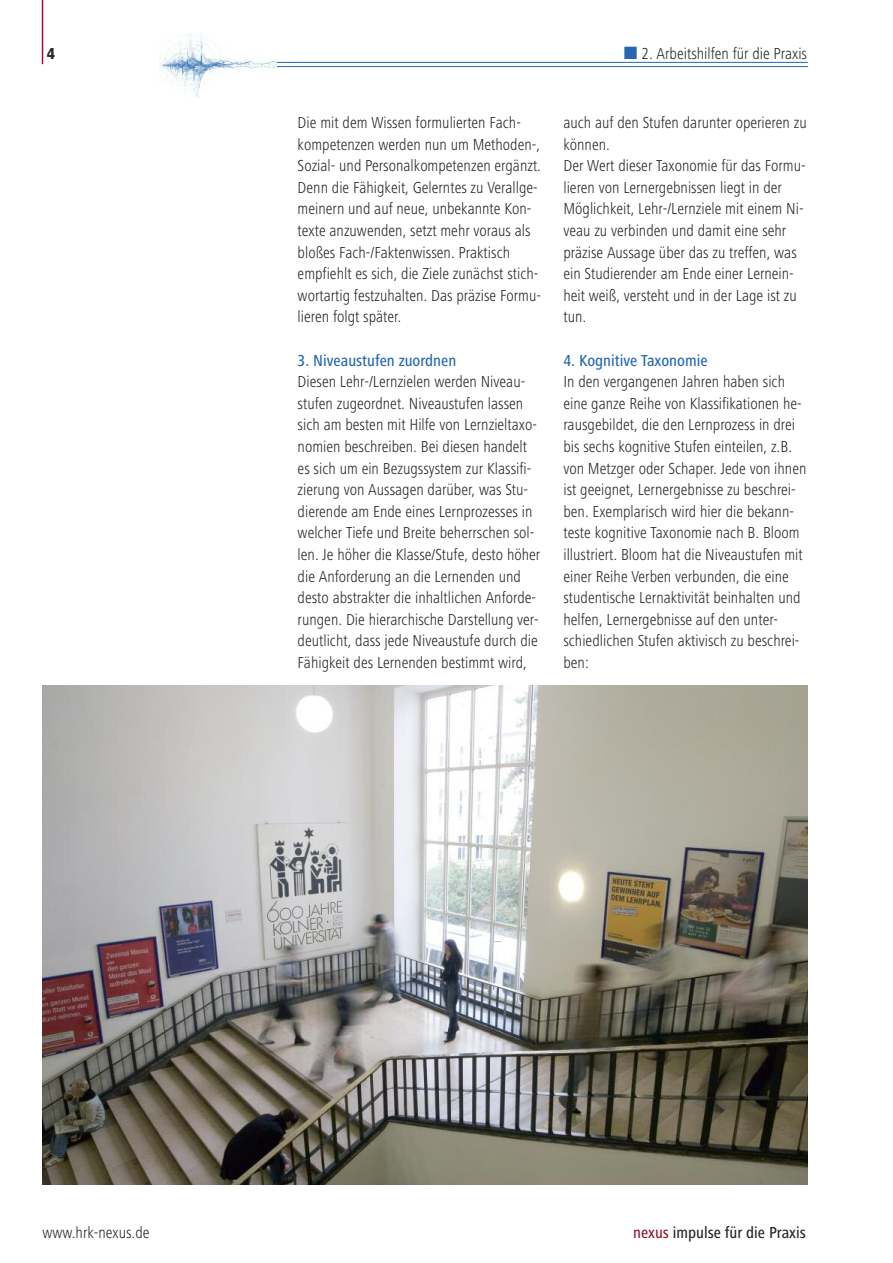
<style>
.page{position:relative;width:893px;height:1263px;background:#fff}
.page>*{position:absolute;margin:0;border:0;box-sizing:border-box;transform-origin:0 0}
.t1{font:300 condensed 16.5px/21.6px "Frutiger Next LT";color:#272627}
.t2{font:500 condensed 16.5px "Frutiger Next LT";color:#2567b0}
.t3{font:500 condensed 16.5px "Frutiger Next LT";color:#272627}
.t4{font:800 condensed 16.5px "Frutiger Next LT";color:#272627}
.s1{color:#961534}
</style>
<div class="page">
<hr style="left:42px;top:0;width:1px;height:64px;background:#961534">
<hr style="left:277px;top:62px;width:531px;height:1px;background:#2567b0">
<hr style="left:277px;top:66px;width:531px;height:1px;background:#2567b0">
<img style="left:160px;top:33px;width:117px;height:64px">
<img style="left:43px;top:686px;width:765px;height:499px">
<p class="t4" style="left:47px;top:44px;width:10px">4</p>
<p class="t1" style="left:641px;top:43px;width:167px">2. Arbeitshilfen für die Praxis</p>
<p class="t1" style="left:298px;top:112px;width:245px">Die mit dem Wissen formulierten Fach&shy;kompetenzen werden nun um Methoden-, Sozial- und Personalkompetenzen ergänzt.<br>Denn die Fähigkeit, Gelerntes zu Verallge&shy;meinern und auf neue, unbekannte Kon&shy;texte anzuwenden, setzt mehr voraus als bloßes Fach-/Faktenwissen. Praktisch empfiehlt es sich, die Ziele zunächst stich&shy;wortartig festzuhalten. Das präzise Formu&shy;lieren folgt später.</p>
<p class="t2" style="left:298px;top:351px;width:160px">3. Niveaustufen zuordnen</p>
<p class="t1" style="left:298px;top:371px;width:244px">Diesen Lehr-/Lernzielen werden Niveau&shy;stufen zugeordnet. Niveaustufen lassen sich am besten mit Hilfe von Lernzieltaxo&shy;nomien beschreiben. Bei diesen handelt es sich um ein Bezugssystem zur Klassifi&shy;zierung von Aussagen darüber, was Stu&shy;dierende am Ende eines Lernprozesses in welcher Tiefe und Breite beherrschen sol&shy;len. Je höher die Klasse/Stufe, desto höher die Anforderung an die Lernenden und desto abstrakter die inhaltlichen Anforde&shy;rungen. Die hierarchische Darstellung ver&shy;deutlicht, dass jede Niveaustufe durch die Fähigkeit des Lernenden bestimmt wird,</p>
<p class="t1" style="left:563px;top:112px;width:245px">auch auf den Stufen darunter operieren zu können.<br>Der Wert dieser Taxonomie für das Formu&shy;lieren von Lernergebnissen liegt in der Möglichkeit, Lehr-/Lernziele mit einem Ni&shy;veau zu verbinden und damit eine sehr präzise Aussage über das zu treffen, was ein Studierender am Ende einer Lernein&shy;heit weiß, versteht und in der Lage ist zu tun.</p>
<p class="t2" style="left:563px;top:351px;width:146px">4. Kognitive Taxonomie</p>
<p class="t1" style="left:563px;top:371px;width:245px">In den vergangenen Jahren haben sich eine ganze Reihe von Klassifikationen he&shy;rausgebildet, die den Lernprozess in drei bis sechs kognitive Stufen einteilen, z.B. von Metzger oder Schaper. Jede von ihnen ist geeignet, Lernergebnisse zu beschrei&shy;ben. Exemplarisch wird hier die bekann&shy;teste kognitive Taxonomie nach B. Bloom illustriert. Bloom hat die Niveaustufen mit einer Reihe Verben verbunden, die eine studentische Lernaktivität beinhalten und helfen, Lernergebnisse auf den unter&shy;schiedlichen Stufen aktivisch zu beschrei&shy;ben:</p>
<p class="t1" style="left:43px;top:1222px;width:109px">www.hrk-nexus.de</p>
<p class="t3" style="left:633px;top:1223px;width:174px"><span class="s1">nexus</span> impulse für die Praxis</p>
</div>
